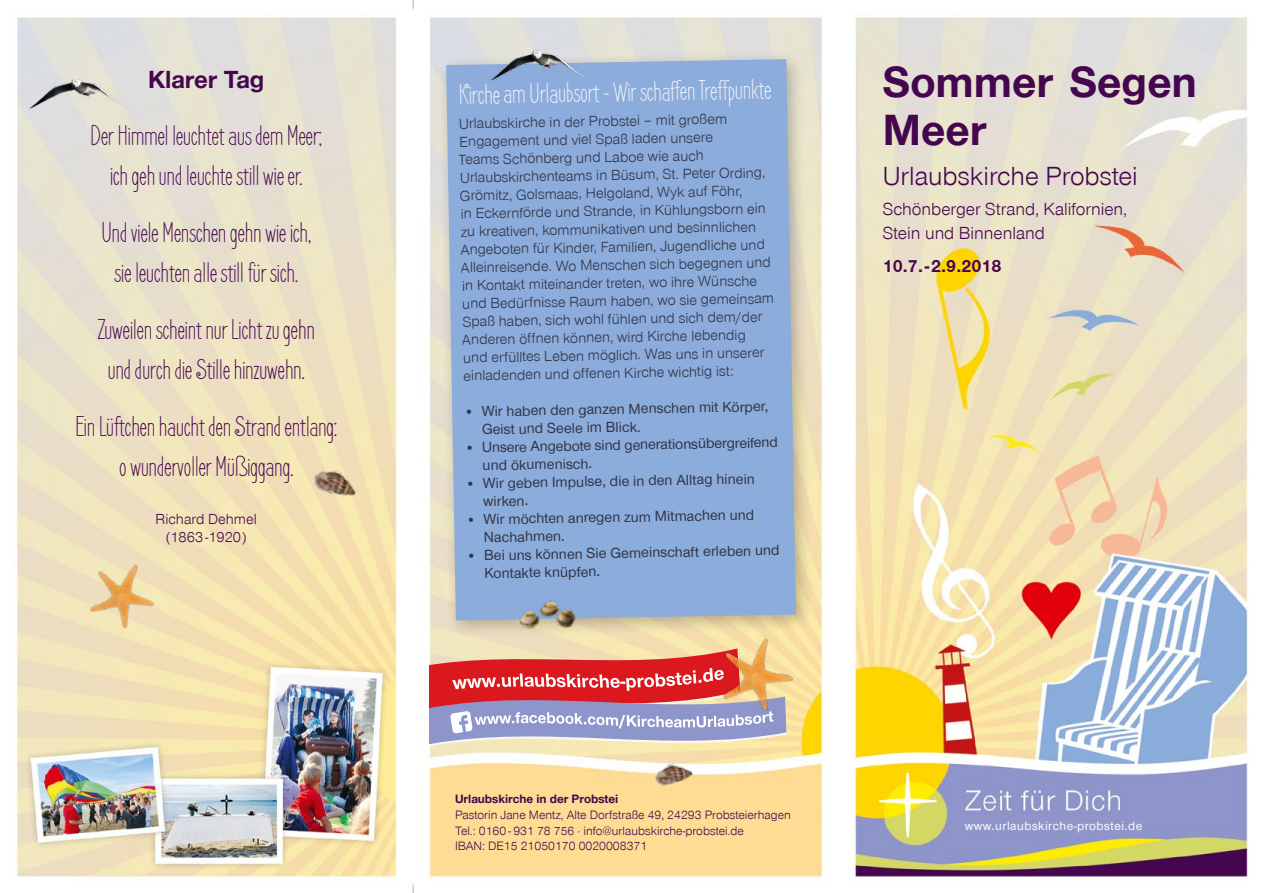
<style>
.page{position:relative;width:1263px;height:893px;background:#fff}
.page>*{position:absolute;margin:0;border:0;box-sizing:border-box;transform-origin:0 0}
.t1{font:700 45px/48.8px "Nordelbica";color:#46064f}
.t2{font:28.5px/39.3px "Frenchpress";letter-spacing:-.02em;color:#46064f;text-align:center}
.t3{font:28.5px "Frenchpress";color:#f4f4fb}
.t4{font:27px "Nordelbica";color:#46064f}
.t5{font:700 25.5px "Nordelbica";color:#46064f}
.t6{font:18px/24px "Nordelbica";color:#46064f}
.t7{font:700 18px "Nordelbica";color:#46064f}
.t8{font:15px/18px "Nordelbica";color:#313448}
.t9{font:500 15px/18px "Nordelbica";color:#313448}
.t10{font:15px/18px "Nordelbica";color:#46064f;text-align:center}
.t11{font:12.45px/15.8px "Nordelbica";color:#46064f}
.t12{font:500 12.45px "Nordelbica";letter-spacing:.04em;color:#fff}
.t13{font:700 12.45px "Nordelbica";color:#46064f}
</style>
<div class="page">
<img style="left:16px;top:0;width:1233px;height:893px">
<div style="left:437px;top:50px;width:377px;height:588px;background:#000;opacity:.25"></div>
<svg style="left:440px;top:53px;width:362px;height:573px"></svg>
<img style="left:489px;top:37px;width:113px;height:44px">
<img style="left:28px;top:66px;width:113px;height:43px">
<img style="left:79px;top:549px;width:89px;height:90px">
<img style="left:309px;top:463px;width:51px;height:39px">
<img style="left:651px;top:760px;width:43px;height:27px">
<div style="left:959px;top:815px;width:184px;height:20px;background:#8f95ca"></div>
<img style="left:512px;top:594px;width:66px;height:47px">
<svg style="left:430px;top:644px;width:356px;height:111px"></svg>
<img style="left:710px;top:626px;width:94px;height:94px">
<h3 class="t5" style="left:148px;top:64px;width:118px">Klarer Tag</h3>
<h2 class="t2" style="left:90px;top:116px;width:233px">Der Himmel leuchtet aus dem Meer; ich geh und leuchte still wie er.</h2>
<h2 class="t2" style="left:101px;top:213px;width:212px">Und viele Menschen gehn wie ich, sie leuchten alle still für sich.</h2>
<h2 class="t2" style="left:97px;top:310px;width:219px">Zuweilen scheint nur Licht zu gehn und durch die Stille hinzuwehn.</h2>
<h2 class="t2" style="left:75px;top:407px;width:264px">Ein Lüftchen haucht den Strand entlang: o wundervoller Müßiggang.</h2>
<p class="t10" style="left:156px;top:510px;width:103px">Richard Dehmel (1863-1920)</p>
<h2 class="t3" style="left:458px;top:78px;width:315px;rotate:-1deg">Kirche am Urlaubsort - Wir schaffen Treffpunkte</h2>
<p class="t8" style="left:457px;top:115px;width:315px;rotate:-1deg">Urlaubskirche in der Probstei – mit großem Engagement und viel Spaß laden unsere<br>Teams Schönberg und Laboe wie auch Urlaubskirchenteams in Büsum, St. Peter Ording, Grömitz, Golsmaas, Helgoland, Wyk auf Föhr,<br>in Eckernförde und Strande, in Kühlungsborn ein zu kreativen, kommunikativen und besinnlichen Angeboten für Kinder, Familien, Jugendliche und Alleinreisende. Wo Menschen sich begegnen und in Kontakt miteinander treten, wo ihre Wünsche und Bedürfnisse Raum haben, wo sie gemeinsam Spaß haben, sich wohl fühlen und sich dem/der Anderen öffnen können, wird Kirche lebendig<br>und erfülltes Leben möglich. Was uns in unserer einladenden und offenen Kirche wichtig ist:</p>
<p class="t9" style="left:481px;top:402px;width:289px;text-indent:-18px;rotate:-1deg">• Wir haben den ganzen Menschen mit Körper,<br>Geist und Seele im Blick.</p>
<p class="t9" style="left:482px;top:438px;width:297px;text-indent:-18px;rotate:-1deg">• Unsere Angebote sind generationsübergreifend und ökumenisch.</p>
<p class="t9" style="left:483px;top:474px;width:274px;text-indent:-18px;rotate:-1deg">• Wir geben Impulse, die in den Alltag hinein wirken.</p>
<p class="t9" style="left:483px;top:510px;width:272px;text-indent:-18px;rotate:-1deg">• Wir möchten anregen zum Mitmachen und<br>Nachahmen.</p>
<p class="t9" style="left:484px;top:546px;width:297px;text-indent:-18px;rotate:-1deg">• Bei uns können Sie Gemeinschaft erleben und<br>Kontakte knüpfen.</p>
<p class="t13" style="left:455px;top:792px;width:165px">Urlaubskirche in der Probstei</p>
<p class="t11" style="left:455px;top:807px;width:337px">Pastorin Jane Mentz, Alte Dorfstraße 49, 24293 Probsteierhagen<br>Tel.: 0160 - 931 78 756 · info@urlaubskirche-probstei.de<br>IBAN: DE15 21050170 0020008371</p>
<h1 class="t1" style="left:883px;top:57px;width:316px">Sommer Segen<br>Meer</h1>
<h3 class="t4" style="left:883px;top:161px;width:257px">Urlaubskirche Probstei</h3>
<p class="t6" style="left:883px;top:198px;width:246px">Schönberger Strand, Kalifornien,<br>Stein und Binnenland</p>
<p class="t7" style="left:883px;top:256px;width:120px">10.7.-2.9.2018</p>
<p class="t12" style="left:965px;top:818px;width:179px">www.urlaubskirche-probstei.de</p>
</div>
